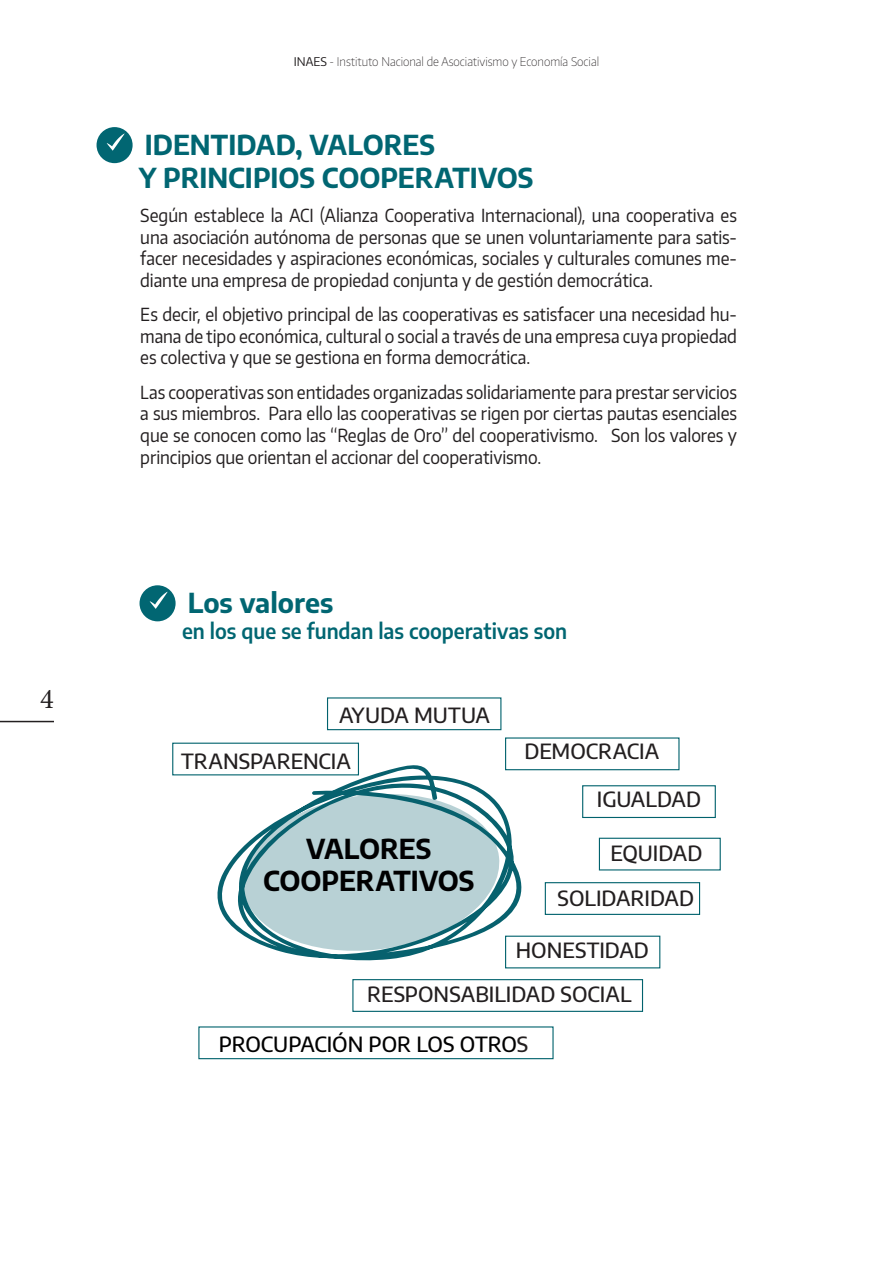
<style>
.page{position:relative;width:893px;height:1263px;background:#fff}
.page>*{position:absolute;margin:0;border:0;box-sizing:border-box;transform-origin:0 0}
.t1{font:28.5px "Minion Pro";color:#231f20}
.t2{font:700 27px/32.4px "Encode Sans";color:#016672}
.t3{font:700 27px/32.4px "Encode Sans";color:#000001;text-align:center}
.t4{font:500 21px/45px "Encode Sans";color:#231f20}
.t5{font:600 21px "Encode Sans";color:#016672;scale:.96 1}
.t6{font:500 21px "Encode Sans";color:#000001}
.t7{font:18px/21.6px "Encode Sans";letter-spacing:-.005em;color:#231f20;text-align:justify;scale:.9 1}
.t8{font:100 12px "Encode Sans Narrow";color:#231f20}
.s1{font-weight:400}
.s2{color:#231f20}
</style>
<div class="page">
<hr style="left:0;top:721px;width:54px;height:1px;background:#231f20">
<div style="left:97px;top:127px;width:36px;height:36px;background:#016672;border-radius:50%"></div>
<svg style="left:107px;top:134px;width:18px;height:17px"></svg>
<div style="left:140px;top:585px;width:36px;height:36px;background:#016672;border-radius:50%"></div>
<svg style="left:150px;top:592px;width:18px;height:17px"></svg>
<svg style="left:172px;top:697px;width:549px;height:363px"></svg>
<svg style="left:215px;top:760px;width:313px;height:207px;fill:#b8d1d5"></svg>
<h1 class="t1" style="left:40px;top:679px;width:15px">4</h1>
<p class="t8" style="left:294px;top:53px;width:307px"><span class="s1">INAES</span> - Instituto Nacional de Asociativismo y Economía Social</p>
<h2 class="t2" style="left:139px;top:127px;width:396px">IDENTIDAD, VALORES<br>Y PRINCIPIOS COOPERATIVOS</h2>
<p class="t7" style="left:140px;top:204px;width:664px">Según establece la ACI (Alianza Cooperativa Internacional), una cooperativa es una asociación autónoma de personas que se unen voluntariamente para satis&shy;facer necesidades y aspiraciones económicas, sociales y culturales comunes me&shy;diante una empresa de propiedad conjunta y de gestión democrática.</p>
<p class="t7" style="left:140px;top:303px;width:665px">Es decir, el objetivo principal de las cooperativas es satisfacer una necesidad hu&shy;mana de tipo económica, cultural o social a través de una empresa cuya propiedad es colectiva y que se gestiona en forma democrática.</p>
<p class="t7" style="left:140px;top:381px;width:665px">Las cooperativas son entidades organizadas solidariamente para prestar servicios a sus miembros. Para ello las cooperativas se rigen por ciertas pautas esenciales que se conocen como las “Reglas de Oro” del cooperativismo. Son los valores y principios que orientan el accionar del cooperativismo.</p>
<h2 class="t2" style="left:188px;top:585px;width:147px">Los valores</h2>
<p class="t5" style="left:182px;top:616px;width:403px">en los que se fundan las cooperativas son</p>
<p class="t4" style="left:339px;top:691px;width:153px">AYUDA MUTUA</p>
<p class="t4" style="left:181px;top:738px;width:171px">TRANSPARENCIA</p>
<p class="t4" style="left:524px;top:728px;width:136px">DEMOCRACIA</p>
<p class="t4" style="left:597px;top:775px;width:106px">IGUALDAD</p>
<h2 class="t3" style="left:263px;top:831px;width:213px">VALORES<br>COOPERATIVOS</h2>
<p class="t4" style="left:558px;top:829px;width:146px;text-indent:53px">EQUIDAD<br>SOLIDARIDAD</p>
<p class="t4" style="left:367px;top:927px;width:283px;line-height:43.8px;text-indent:149px">HONESTIDAD<br>RESPONSABILIDAD SOCIAL</p>
<p class="t6" style="left:219px;top:1029px;width:311px">PROCUPACIÓN POR LOS OTRO<span class="s2">S</span></p>
</div>
